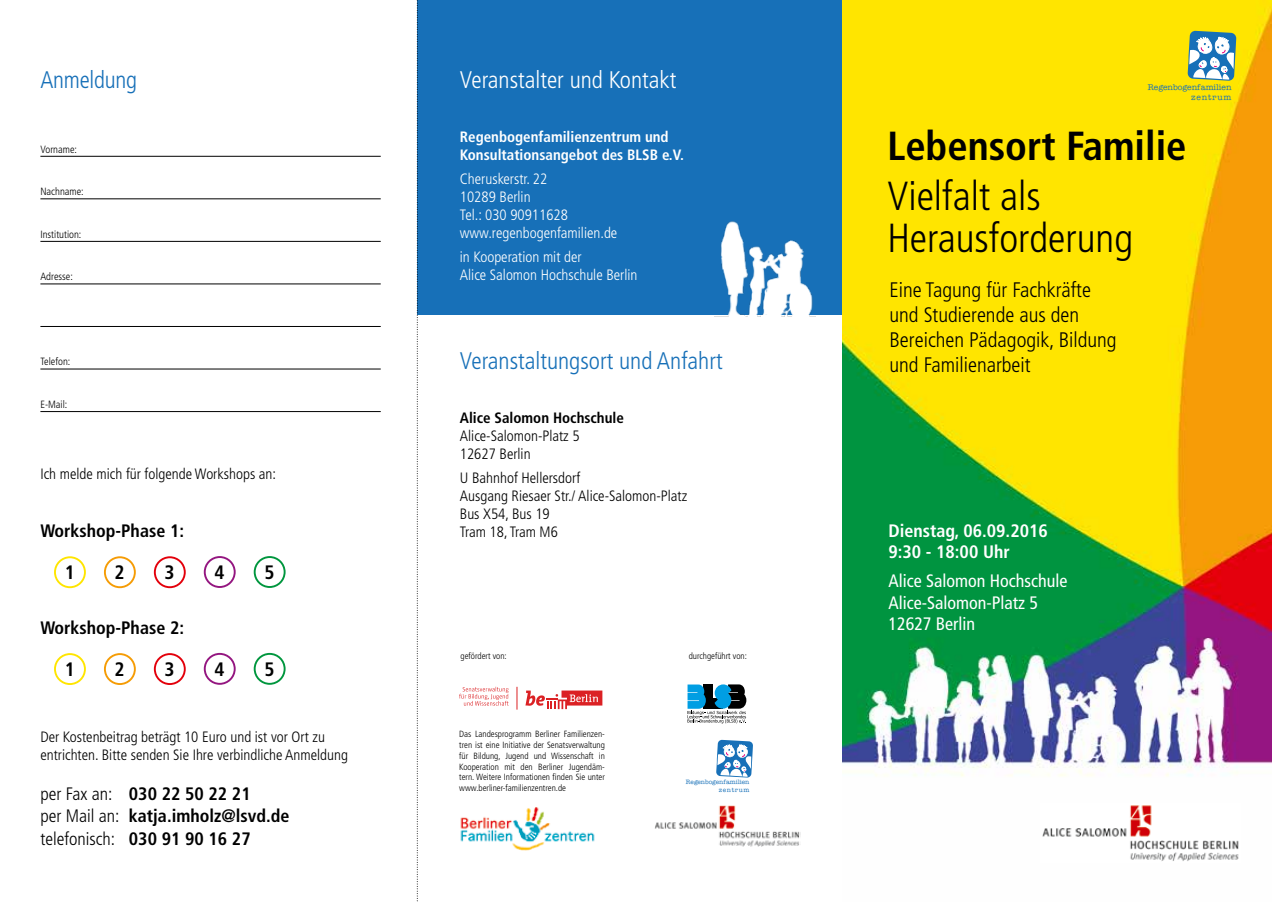
<style>
.page{position:relative;width:1272px;height:902px;background:#fff}
.page>*{position:absolute;margin:0;border:0;box-sizing:border-box;transform-origin:0 0}
.t1{font:300 condensed 40.5px/42.2px "Frutiger LT Std";color:#000}
.t2{font:700 condensed 40.5px "Frutiger LT Std";color:#000}
.t3{font:300 condensed 24px "Frutiger LT Std";color:#1770b8}
.t4{font:300 condensed 24px "Frutiger LT Std";color:#fff}
.t5{font:300 condensed 21px/25.2px "Frutiger LT Std";color:#000}
.t6{font:700 condensed 19.5px "Frutiger LT Std";color:#000}
.t7{font:700 condensed 18px/22.5px "Frutiger LT Std";color:#000}
.t8{font:condensed 18px/21.6px "Frutiger LT Std";color:#fff}
.t9{font:700 condensed 18px/21.6px "Frutiger LT Std";color:#fff}
.t10{font:300 condensed 15px/18px "Frutiger LT Std";color:#000}
.t11{font:300 condensed 15px/18px "Frutiger LT Std";color:#fff}
.t12{font:700 condensed 15px/18px "Frutiger LT Std";color:#fff}
.t13{font:700 condensed 15px "Frutiger LT Std";color:#000}
.t14{font:300 condensed 10.5px "Frutiger LT Std";color:#000}
.t15{font:300 condensed 9px/10.8px "Frutiger LT Std";color:#000;text-align:justify}
.t16{font:500 8.25px/10.1px "American Typewriter";color:#1770b8;text-align:right}
.t17{font:500 6.3px/7.5px "American Typewriter";color:#1770b8;text-align:right}
.s1{font-weight:300}
</style>
<div class="page">
<div style="left:417px;top:0;width:425px;height:315px;background:#1770b8"></div>
<img style="left:842px;top:0;width:429px;height:777px">
<svg style="left:1187px;top:31px;width:49px;height:50px"></svg>
<svg style="left:716px;top:739px;width:37px;height:38px"></svg>
<svg style="left:525px;top:690px;width:77px;height:19px"></svg>
<svg style="left:516px;top:687px;width:1px;height:22px"></svg>
<svg style="left:459px;top:686px;width:49px;height:19px"></svg>
<img style="left:460px;top:807px;width:135px;height:44px">
<img style="left:1042px;top:805px;width:197px;height:56px">
<img style="left:655px;top:805px;width:145px;height:42px">
<svg style="left:687px;top:684px;width:59px;height:39px"></svg>
<hr style="left:40px;top:156px;width:341px;height:1px;background:#000">
<hr style="left:40px;top:198px;width:341px;height:1px;background:#000">
<hr style="left:40px;top:241px;width:341px;height:1px;background:#000">
<hr style="left:40px;top:283px;width:341px;height:1px;background:#000">
<hr style="left:40px;top:326px;width:341px;height:1px;background:#000">
<hr style="left:40px;top:368px;width:341px;height:1px;background:#000">
<hr style="left:40px;top:411px;width:341px;height:1px;background:#000">
<div style="left:54px;top:556px;width:32px;height:32px;border:2px solid #ffe500;border-radius:50%"></div>
<div style="left:54px;top:653px;width:32px;height:32px;border:2px solid #ffe500;border-radius:50%"></div>
<div style="left:104px;top:556px;width:32px;height:32px;border:2px solid #f59c05;border-radius:50%"></div>
<div style="left:104px;top:653px;width:32px;height:32px;border:2px solid #f59c05;border-radius:50%"></div>
<div style="left:154px;top:556px;width:32px;height:32px;border:2px solid #e3000b;border-radius:50%"></div>
<div style="left:154px;top:653px;width:32px;height:32px;border:2px solid #e3000b;border-radius:50%"></div>
<div style="left:204px;top:556px;width:32px;height:32px;border:2px solid #941680;border-radius:50%"></div>
<div style="left:204px;top:653px;width:32px;height:31px;border:2px solid #941680;border-radius:50%"></div>
<div style="left:254px;top:556px;width:31px;height:32px;border:2px solid #00963e;border-radius:50%"></div>
<div style="left:254px;top:653px;width:31px;height:31px;border:2px solid #00963e;border-radius:50%"></div>
<svg style="left:417px;top:0;width:1px;height:902px"></svg>
<img style="left:714px;top:221px;width:101px;height:96px">
<h2 class="t3" style="left:40px;top:66px;width:98px">Anmeldung</h2>
<h2 class="t4" style="left:460px;top:66px;width:218px">Veranstalter und Kontakt</h2>
<h3 class="t12" style="left:460px;top:127px;width:226px">Regenbogenfamilienzentrum und<br>Konsultationsangebot des BLSB e.V.</h3>
<h3 class="t11" style="left:460px;top:169px;width:159px">Cheruskerstr. 22<br>10289 Berlin<br>Tel.: 030 90911628 www.regenbogenfamilien.de</h3>
<h3 class="t11" style="left:460px;top:247px;width:179px">in Kooperation mit der<br>Alice Salomon Hochschule Berlin</h3>
<p class="t14" style="left:40px;top:143px;width:38px">Vorname:</p>
<p class="t14" style="left:40px;top:185px;width:45px">Nachname:</p>
<p class="t14" style="left:40px;top:228px;width:43px">Institution:</p>
<p class="t14" style="left:40px;top:270px;width:34px">Adresse:</p>
<p class="t14" style="left:40px;top:355px;width:31px">Telefon:</p>
<p class="t14" style="left:40px;top:398px;width:29px">E-Mail:</p>
<h3 class="t10" style="left:40px;top:465px;width:237px">Ich melde mich für folgende Workshops an:</h3>
<h3 class="t7" style="left:40px;top:519px;width:145px">Workshop-Phase 1:</h3>
<h3 class="t6" style="left:65px;top:561px;width:12px">1</h3>
<h3 class="t6" style="left:115px;top:561px;width:12px">2</h3>
<h3 class="t6" style="left:164px;top:561px;width:12px">3</h3>
<h3 class="t6" style="left:214px;top:561px;width:12px">4</h3>
<h3 class="t6" style="left:264px;top:561px;width:12px">5</h3>
<h3 class="t7" style="left:40px;top:616px;width:145px">Workshop-Phase 2:</h3>
<h3 class="t6" style="left:65px;top:658px;width:12px">1</h3>
<h3 class="t6" style="left:115px;top:658px;width:12px">2</h3>
<h3 class="t6" style="left:164px;top:658px;width:12px">3</h3>
<h3 class="t6" style="left:214px;top:657px;width:12px">4</h3>
<h3 class="t6" style="left:264px;top:657px;width:12px">5</h3>
<h3 class="t10" style="left:40px;top:728px;width:309px">Der Kostenbeitrag beträgt 10 Euro und ist vor Ort zu entrichten. Bitte senden Sie Ihre verbindliche Anmeldung</h3>
<h3 class="t7" style="left:40px;top:782px;width:250px"><span class="s1">per Fax an:</span> 030 22 50 22 21<br><span class="s1">per Mail an:</span> katja.imholz@lsvd.de <span class="s1">telefonisch:</span> 030 91 90 16 27</h3>
<h2 class="t3" style="left:460px;top:346px;width:264px">Veranstaltungsort und Anfahrt</h2>
<h3 class="t13" style="left:460px;top:408px;width:165px">Alice Salomon Hochschule</h3>
<h3 class="t10" style="left:460px;top:426px;width:121px">Alice-Salomon-Platz 5<br>12627 Berlin</h3>
<h3 class="t10" style="left:460px;top:468px;width:229px">U Bahnhof Hellersdorf<br>Ausgang Riesaer Str./ Alice-Salomon-Platz<br>Bus X54, Bus 19<br>Tram 18, Tram M6</h3>
<p class="t15" style="left:460px;top:650px;width:48px">gefördert von:</p>
<p class="t15" style="left:688px;top:650px;width:60px">durchgeführt von:</p>
<p class="t15" style="left:459px;top:728px;width:147px">Das Landesprogramm Berliner Familienzen&shy;tren ist eine Initiative der Senatsverwaltung für Bildung, Jugend und Wissenschaft in Kooperation mit den Berliner Jugendäm&shy;tern. Weitere Informationen finden Sie unter www.berliner-familienzentren.de</p>
<p class="t17" style="left:686px;top:778px;width:65px">Regenbogenfamilien zentrum</p>
<p class="t16" style="left:1147px;top:82px;width:85px">Regenbogenfamilien zentrum</p>
<h1 class="t2" style="left:887px;top:121px;width:301px">Lebensort Familie</h1>
<h1 class="t1" style="left:887px;top:176px;width:247px">Vielfalt als<br>Herausforderung</h1>
<h3 class="t5" style="left:889px;top:277px;width:229px">Eine Tagung für Fachkräfte und Studierende aus den<br>Bereichen Pädagogik, Bildung und Familienarbeit</h3>
<h3 class="t9" style="left:888px;top:519px;width:161px">Dienstag, 06.09.2016<br>9:30 - 18:00 Uhr</h3>
<h3 class="t8" style="left:888px;top:570px;width:180px">Alice Salomon Hochschule<br>Alice-Salomon-Platz 5<br>12627 Berlin</h3>
</div>
